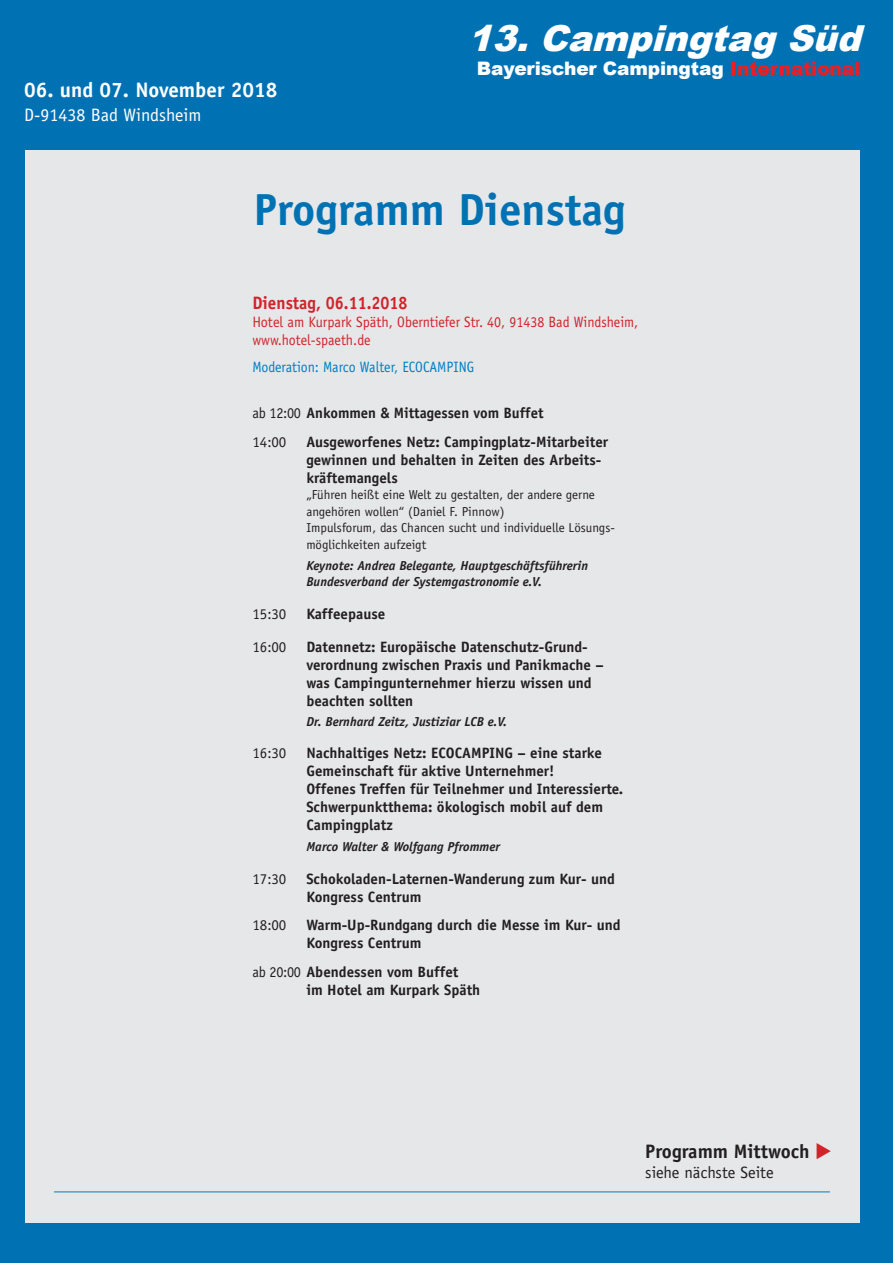
<style>
.page{position:relative;width:893px;height:1263px;background:#fff}
.page>*{position:absolute;margin:0;border:0;box-sizing:border-box;transform-origin:0 0}
.t1{font:700 45px "Officina Sans Std";color:#0072b4}
.t2{font:italic 900 35.85px "Arial";color:#fff}
.t3{font:700 21px "Officina Sans Std";color:#fff}
.t4{font:700 19.5px "Officina Sans Std";color:#231f20}
.t5{font:900 18.6px "Arial";letter-spacing:-.005em;color:#fff}
.t6{font:18px "Officina Sans Std";color:#fff}
.t7{font:700 18px "Officina Sans Std";color:#d1232a;scale:.95 1}
.t8{font:16.5px "Officina Sans Std";color:#231f20}
.t9{font:700 15px/18px "Officina Sans Std";color:#231f20}
.t10{font:15px/18px "Officina Sans Std";color:#d1232a;scale:.95 1}
.t11{font:15px "Officina Sans Std";color:#007ec5;scale:.93 1}
.t12{font:15px "Officina Sans Std";color:#231f20}
.t13{font:13.05px/16.5px "Officina Sans Std";color:#231f20}
.t14{font:italic 700 13.05px/16.5px "Officina Sans Std";color:#231f20}
.s1{color:#ee1d23}
.s2{font-weight:400}
.s3{color:#d1232a}
</style>
<div class="page">
<div style="left:0;top:0;width:893px;height:150px;background:#0072b4"></div>
<div style="left:0;top:150px;width:893px;height:1113px;background:#e6e7e9"></div>
<div style="left:0;top:0;width:24px;height:1230px;background:#0072b4"></div>
<div style="left:860px;top:0;width:33px;height:1223px;background:#0072b4"></div>
<div style="left:0;top:1223px;width:893px;height:40px;background:#0072b4"></div>
<hr style="left:54px;top:1192px;width:776px;height:1px;background:#007ec5">
<h3 class="t3" style="left:24px;top:77px;width:255px">06. und 07. November 2018</h3>
<p class="t6" style="left:24px;top:105px;width:179px">D-91438 Bad Windsheim</p>
<h2 class="t2" style="left:468px;top:13px;width:407px">13.CampingtagSüd</h2>
<p class="t5" style="left:477px;top:55px;width:385px">Bayerischer Campingtag <span class="s1">International</span></p>
<h1 class="t1" style="left:254px;top:181px;width:373px">Programm Dienstag</h1>
<p class="t7" style="left:252px;top:292px;width:165px">Dienstag, 06.11.2018</p>
<p class="t10" style="left:252px;top:313px;width:408px">Hotel am Kurpark Späth, Oberntiefer Str. 40, 91438 Bad Windsheim, www.hotel-spaeth.de</p>
<p class="t11" style="left:252px;top:358px;width:240px">Moderation: Marco Walter, ECOCAMPING</p>
<p class="t9" style="left:252px;top:399px;width:293px;line-height:28.5px"><span class="s2">ab 12:00</span> Ankommen &amp; Mittagessen vom Buffet<br><span class="s2">14:00</span></p>
<p class="t9" style="left:306px;top:433px;width:303px">Ausgeworfenes Netz: Campingplatz-Mitarbeiter gewinnen und behalten in Zeiten des Arbeits&shy;kräftemangels</p>
<p class="t13" style="left:306px;top:487px;width:309px">„Führen heißt eine Welt zu gestalten, der andere gerne angehören wollen“ (Daniel F. Pinnow)<br>Impulsforum, das Chancen sucht und individuelle Lösungs&shy;möglichkeiten aufzeigt</p>
<p class="t14" style="left:306px;top:557px;width:283px">Keynote: Andrea Belegante, Hauptgeschäftsführerin<br>Bundesverband der Systemgastronomie e.V.</p>
<p class="t12" style="left:252px;top:605px;width:35px">15:30</p>
<p class="t9" style="left:306px;top:605px;width:80px">Kaffeepause</p>
<p class="t12" style="left:252px;top:638px;width:35px">16:00</p>
<p class="t9" style="left:306px;top:637px;width:299px">Datennetz: Europäische Datenschutz-Grund&shy;verordnung zwischen Praxis und Panikmache – was Campingunternehmer hierzu wissen und beachten sollten</p>
<p class="t14" style="left:306px;top:713px;width:202px">Dr. Bernhard Zeitz, Justiziar LCB e.V.</p>
<p class="t12" style="left:252px;top:744px;width:35px">16:30</p>
<p class="t9" style="left:306px;top:744px;width:318px">Nachhaltiges Netz: ECOCAMPING – eine starke Gemeinschaft für aktive Unternehmer!<br>Offenes Treffen für Teilnehmer und Interessierte.<br>Schwerpunktthema: ökologisch mobil auf dem Campingplatz</p>
<p class="t14" style="left:306px;top:838px;width:195px">Marco Walter &amp; Wolfgang Pfrommer</p>
<p class="t12" style="left:252px;top:870px;width:35px">17:30</p>
<p class="t9" style="left:306px;top:869px;width:310px">Schokoladen-Laternen-Wanderung zum Kur- und<br>Kongress Centrum</p>
<p class="t12" style="left:252px;top:916px;width:35px">18:00</p>
<p class="t9" style="left:306px;top:916px;width:316px">Warm-Up-Rundgang durch die Messe im Kur- und<br>Kongress Centrum</p>
<p class="t9" style="left:306px;top:962px;width:175px;text-indent:-54px"><span class="s2">ab 20:00</span> Abendessen vom Buffet<br>im Hotel am Kurpark Späth</p>
<h3 class="t4" style="left:645px;top:1139px;width:189px">Programm Mittwoch <span class="s3">◆</span></h3>
<p class="t8" style="left:645px;top:1162px;width:130px">siehe nächste Seite</p>
</div>
